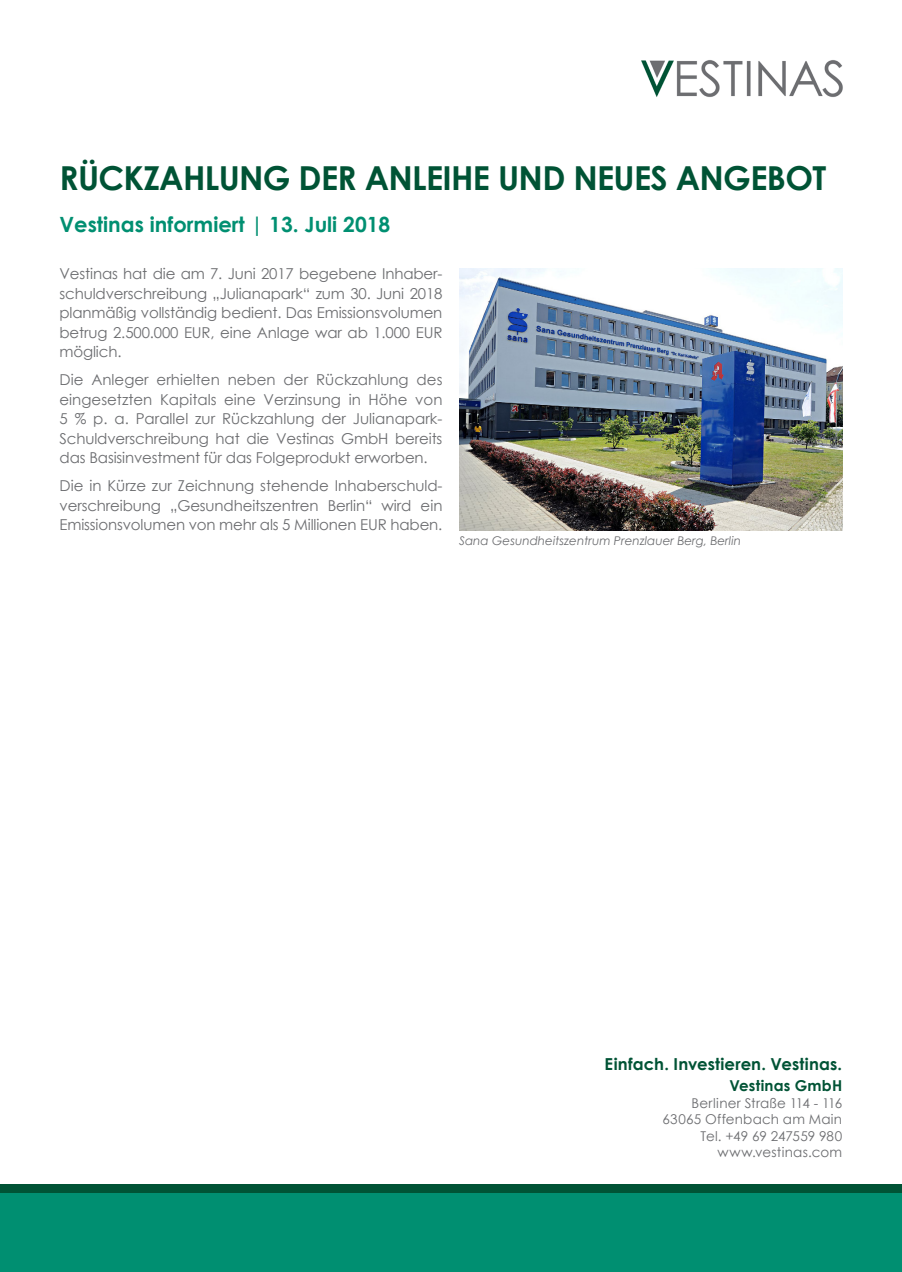
<style>
.page{position:relative;width:902px;height:1272px;background:#fff}
.page>*{position:absolute;margin:0;border:0;box-sizing:border-box;transform-origin:0 0}
.Titel_3{font:700 33px "Century Gothic";letter-spacing:-.02em;color:#005335}
.Titel_2{font:700 21px "Century Gothic";color:#008f71}
.Fließtext{font:700 16.5px "Century Gothic";letter-spacing:.01em;color:#005335}
.Fließtext-2{font:15px/19.5px "Century Gothic";letter-spacing:-.01em;color:#6c6d70;text-align:justify}
.Fließtext-3{font:700 15px "Century Gothic";letter-spacing:.015em;color:#005335}
.Fließtext-4{font:13.5px "Century Gothic";letter-spacing:.015em;color:#6c6d70}
.Doric_Aufzählung_1_e{font:italic 12px "Century Gothic";color:#6c6d70}
</style>
<div class="page">
<img style="left:641px;top:60px;width:202px;height:37px">
<div style="left:0;top:1191px;width:901px;height:80px;background:#008f71"></div>
<div style="left:0;top:1183px;width:901px;height:9px;background:#005335"></div>
<img style="left:459px;top:268px;width:383px;height:262px">
<p class="Titel_3" style="left:60px;top:153px;width:768px">RÜCKZAHLUNG DER ANLEIHE UND NEUES ANGEBOT</p>
<p class="Titel_2" style="left:60px;top:208px;width:332px">Vestinas informiert | 13. Juli 2018</p>
<p class="Fließtext-2" style="left:60px;top:264px;width:384px">Vestinas hat die am 7. Juni 2017 begebene Inhaber&shy;schuldverschreibung „Julianapark“ zum 30. Juni 2018 planmäßig vollständig bedient. Das Emissionsvolumen betrug 2.500.000 EUR, eine Anlage war ab 1.000 EUR möglich.</p>
<p class="Fließtext-2" style="left:60px;top:370px;width:384px">Die Anleger erhielten neben der Rückzahlung des eingesetzten Kapitals eine Verzinsung in Höhe von 5 % p. a. Parallel zur Rückzahlung der Julianapark-Schuldverschreibung hat die Vestinas GmbH bereits das Basisinvestment für das Folgeprodukt erworben.</p>
<p class="Fließtext-2" style="left:60px;top:476px;width:384px">Die in Kürze zur Zeichnung stehende Inhaberschuld&shy;verschreibung „Gesundheitszentren Berlin“ wird ein Emissionsvolumen von mehr als 5 Millionen EUR haben.</p>
<p class="Doric_Aufzählung_1_e" style="left:459px;top:532px;width:283px">Sana Gesundheitszentrum Prenzlauer Berg, Berlin</p>
<p class="Fließtext" style="left:604px;top:1051px;width:239px">Einfach. Investieren. Vestinas.</p>
<p class="Fließtext-3" style="left:729px;top:1074px;width:114px">Vestinas GmbH</p>
<p class="Fließtext-4" style="left:691px;top:1093px;width:152px">Berliner Straße 114 - 116</p>
<p class="Fließtext-4" style="left:662px;top:1109px;width:181px">63065 Offenbach am Main</p>
<p class="Fließtext-4" style="left:700px;top:1126px;width:143px">Tel. +49 69 247559 980</p>
<p class="Fließtext-4" style="left:717px;top:1142px;width:126px">www.vestinas.com</p>
</div>
